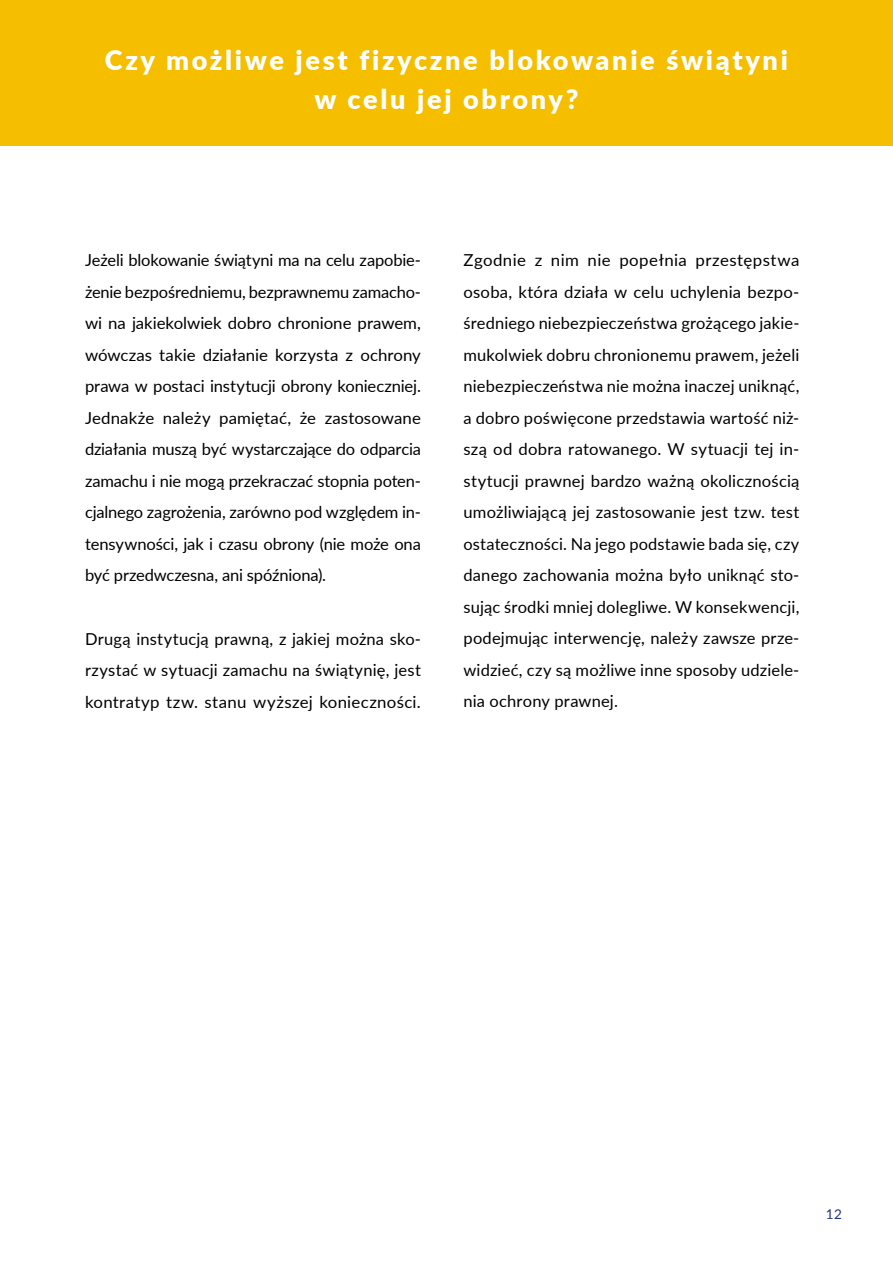
<style>
.page{position:relative;width:893px;height:1263px;background:#fff}
.page>*{position:absolute;margin:0;border:0;box-sizing:border-box;transform-origin:0 0}
.t1{font:900 27px/39px "Lato";letter-spacing:.1em;color:#fff;text-align:center}
.t2{font:16.5px/31.5px "Lato";letter-spacing:.01em;color:#000;text-align:justify}
.t3{font:13.5px "Lato";color:#243285}
</style>
<div class="page">
<div style="left:0;top:0;width:893px;height:145px;background:#f5bf00"></div>
<h1 class="t1" style="left:105px;top:40px;width:684px">Czy możliwe jest fizyczne blokowanie świątyni w celu jej obrony?</h1>
<p class="t2" style="left:85px;top:244px;width:337px">Jeżeli blokowanie świątyni ma na celu zapobie&shy;żenie bezpośredniemu, bezprawnemu zamacho&shy;wi na jakiekolwiek dobro chronione prawem, wówczas takie działanie korzysta z ochrony prawa w postaci instytucji obrony konieczniej.<br>Jednakże należy pamiętać, że zastosowane działania muszą być wystarczające do odparcia zamachu i nie mogą przekraczać stopnia poten&shy;cjalnego zagrożenia, zarówno pod względem in&shy;tensywności, jak i czasu obrony (nie może ona być przedwczesna, ani spóźniona).</p>
<p class="t2" style="left:85px;top:622px;width:337px">Drugą instytucją prawną, z jakiej można sko&shy;rzystać w sytuacji zamachu na świątynię, jest kontratyp tzw. stanu wyższej konieczności.</p>
<p class="t2" style="left:463px;top:244px;width:337px">Zgodnie z nim nie popełnia przestępstwa osoba, która działa w celu uchylenia bezpo&shy;średniego niebezpieczeństwa grożącego jakie&shy;mukolwiek dobru chronionemu prawem, jeżeli niebezpieczeństwa nie można inaczej uniknąć, a dobro poświęcone przedstawia wartość niż&shy;szą od dobra ratowanego. W sytuacji tej in&shy;stytucji prawnej bardzo ważną okolicznością umożliwiającą jej zastosowanie jest tzw. test ostateczności. Na jego podstawie bada się, czy danego zachowania można było uniknąć sto&shy;sując środki mniej dolegliwe. W konsekwencji, podejmując interwencję, należy zawsze prze&shy;widzieć, czy są możliwe inne sposoby udziele&shy;nia ochrony prawnej.</p>
<p class="t3" style="left:826px;top:1204px;width:18px">12</p>
</div>
